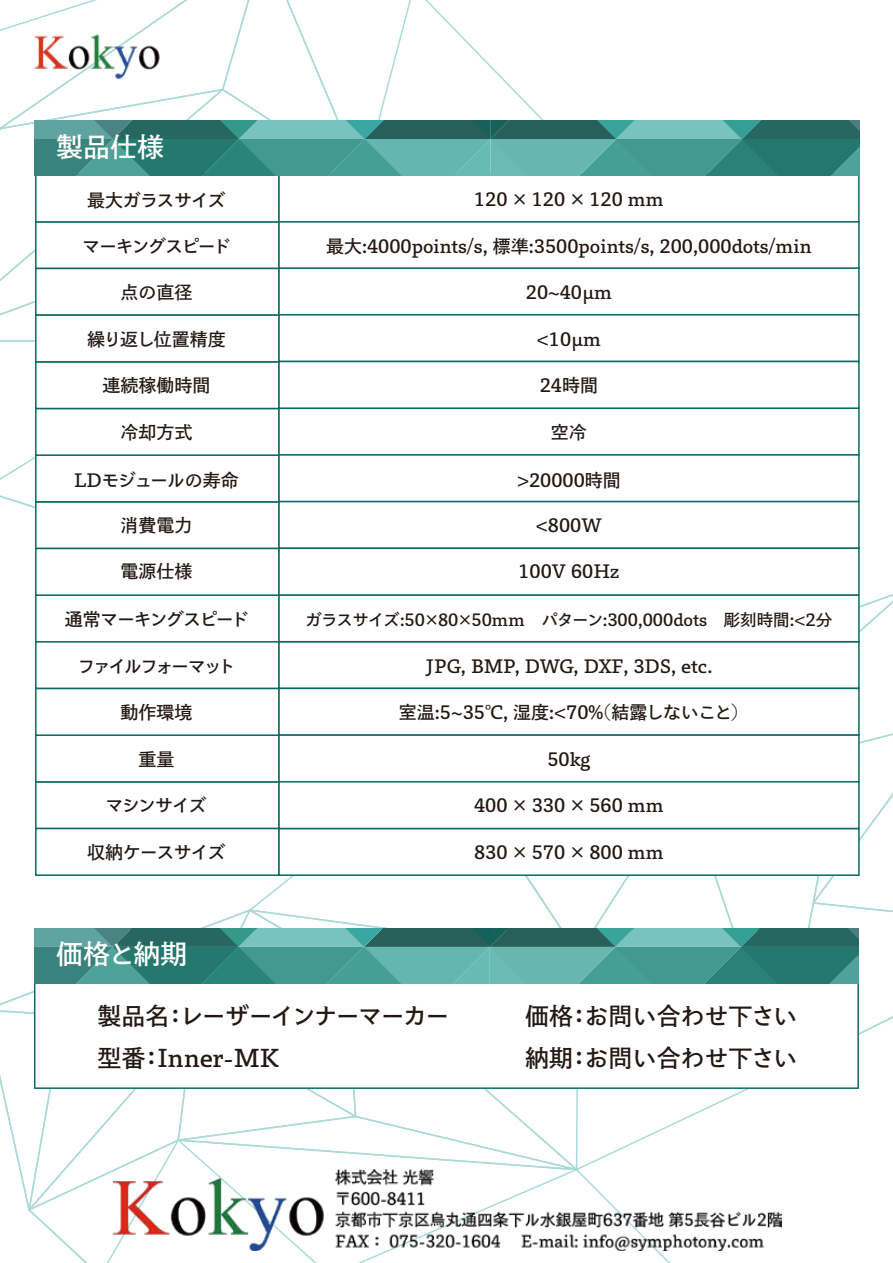
<style>
.page{position:relative;width:893px;height:1263px;background:#fff}
.page>*{position:absolute;margin:0;border:0;box-sizing:border-box;transform-origin:0 0}
.t1{font:27px "Toppan Bunkyu Gothic Pr 6 N DB";color:#fff}
.t2{font:24px/42px "Toppan Bunkyu Gothic Pr 6 N DB";letter-spacing:-.035em;color:#221815}
.t3{font:24px/42px "Toppan Bunkyu Gothic Pr 6 N DB";letter-spacing:-.01em;color:#221815}
.t4{font:18px "Toppan Bunkyu Gothic Pr 6 N DB";color:#221815}
.t5{font:18px "Toppan Bunkyu Gothic Pr 6 N DB";letter-spacing:-.035em;color:#221815}
.t6{font:18px "Toppan Bunkyu Gothic Pr 6 N DB";letter-spacing:-.075em;color:#221815}
.t7{font:18px "Toppan Bunkyu Gothic Pr 6 N DB";letter-spacing:-.135em;color:#221815}
.t8{font:18px "Toppan Bunkyu Gothic Pr 6 N DB";letter-spacing:-.09em;color:#221815}
.t9{font:18px "Toppan Bunkyu Gothic Pr 6 N DB";letter-spacing:-.065em;color:#221815}
.t10{font:16.5px "Toppan Bunkyu Gothic Pr 6 N DB";color:#221815}
</style>
<div class="page">
<svg style="left:595px;top:1089px;width:154px;height:73px"></svg>
<svg style="left:0;top:907px;width:595px;height:356px"></svg>
<svg style="left:442px;top:876px;width:134px;height:52px"></svg>
<svg style="left:576px;top:876px;width:53px;height:52px"></svg>
<svg style="left:714px;top:594px;width:179px;height:441px"></svg>
<svg style="left:0;top:0;width:411px;height:342px"></svg>
<img style="left:113px;top:1169px;width:668px;height:81px">
<div style="left:35px;top:548px;width:245px;height:48px;background:#fff;border:2px solid #0b6a65"></div>
<div style="left:35px;top:641px;width:245px;height:48px;background:#fff;border:2px solid #0b6a65"></div>
<div style="left:35px;top:454px;width:245px;height:49px;background:#fff;border:2px solid #0b6a65"></div>
<div style="left:35px;top:734px;width:245px;height:49px;background:#fff;border:2px solid #0b6a65"></div>
<div style="left:35px;top:688px;width:245px;height:48px;background:#fff;border:2px solid #0b6a65"></div>
<div style="left:35px;top:828px;width:245px;height:48px;background:#fff;border:2px solid #0b6a65"></div>
<div style="left:35px;top:221px;width:245px;height:48px;background:#fff"></div>
<div style="left:35px;top:173px;width:245px;height:50px;background:#fff;border:2px solid #0b6a65"></div>
<div style="left:35px;top:408px;width:245px;height:48px;background:#fff;border:2px solid #0b6a65"></div>
<div style="left:35px;top:268px;width:245px;height:48px;background:#fff;border:2px solid #0b6a65"></div>
<div style="left:35px;top:361px;width:245px;height:48px;background:#fff;border:2px solid #0b6a65"></div>
<div style="left:35px;top:314px;width:245px;height:49px;background:#fff;border:2px solid #0b6a65"></div>
<div style="left:278px;top:641px;width:582px;height:48px;background:#fff"></div>
<div style="left:278px;top:267px;width:582px;height:49px;background:#fff"></div>
<div style="left:278px;top:407px;width:582px;height:49px;background:#fff"></div>
<div style="left:278px;top:314px;width:582px;height:48px;background:#fff;border:2px solid #0b6a65"></div>
<div style="left:278px;top:361px;width:582px;height:48px;background:#fff;border:2px solid #0b6a65"></div>
<div style="left:278px;top:221px;width:582px;height:48px;background:#fff;border:2px solid #0b6a65"></div>
<div style="left:278px;top:173px;width:582px;height:50px;background:#fff;border:2px solid #0b6a65"></div>
<div style="left:278px;top:828px;width:582px;height:48px;background:#fff;border:2px solid #0b6a65"></div>
<div style="left:278px;top:688px;width:582px;height:48px;background:#fff;border:2px solid #0b6a65"></div>
<div style="left:278px;top:734px;width:582px;height:48px;background:#fff;border:2px solid #0b6a65"></div>
<div style="left:278px;top:781px;width:582px;height:48px;background:#fff;border:2px solid #0b6a65"></div>
<div style="left:278px;top:594px;width:582px;height:48px;background:#fff;border:2px solid #0b6a65"></div>
<div style="left:278px;top:454px;width:582px;height:48px;background:#fff;border:2px solid #0b6a65"></div>
<div style="left:278px;top:501px;width:582px;height:48px;background:#fff;border:2px solid #0b6a65"></div>
<div style="left:278px;top:547px;width:582px;height:49px;background:#fff;border:2px solid #0b6a65"></div>
<svg style="left:35px;top:120px;width:825px;height:55px;background:#43918a"></svg>
<svg style="left:34px;top:928px;width:825px;height:161px"></svg>
<svg style="left:35px;top:928px;width:824px;height:55px;background:#44928a"></svg>
<img style="left:29px;top:31px;width:134px;height:50px">
<h1 class="t1" style="left:56px;top:132px;width:109px">製品仕様</h1>
<p class="t5" style="left:87px;top:190px;width:140px">最大ガラスサイズ</p>
<p class="t8" style="left:82px;top:236px;width:151px">マーキングスピード</p>
<p class="t4" style="left:120px;top:282px;width:74px">点の直径</p>
<p class="t9" style="left:87px;top:329px;width:140px">繰り返し位置精度</p>
<p class="t4" style="left:102px;top:375px;width:109px">連続稼働時間</p>
<p class="t4" style="left:120px;top:422px;width:74px">冷却方式</p>
<p class="t5" style="left:74px;top:470px;width:166px">LDモジュールの寿命</p>
<p class="t4" style="left:120px;top:515px;width:74px">消費電力</p>
<p class="t4" style="left:120px;top:561px;width:74px">電源仕様</p>
<p class="t6" style="left:65px;top:609px;width:186px">通常マーキングスピード</p>
<p class="t7" style="left:78px;top:656px;width:160px">ファイルフォーマット</p>
<p class="t4" style="left:120px;top:702px;width:74px">動作環境</p>
<p class="t4" style="left:138px;top:749px;width:37px">重量</p>
<p class="t4" style="left:105px;top:795px;width:103px">マシンサイズ</p>
<p class="t5" style="left:87px;top:842px;width:140px">収納ケースサイズ</p>
<p class="t4" style="left:474px;top:190px;width:191px">120 × 120 × 120 mm</p>
<p class="t4" style="left:326px;top:236px;width:487px">最大:4000points/s, 標準:3500points/s, 200,000dots/min</p>
<p class="t4" style="left:526px;top:282px;width:88px">20~40µm</p>
<p class="t4" style="left:537px;top:329px;width:66px">&lt;10µm</p>
<p class="t4" style="left:540px;top:375px;width:60px">24時間</p>
<p class="t4" style="left:551px;top:422px;width:37px">空冷</p>
<p class="t4" style="left:517px;top:470px;width:105px">&gt;20000時間</p>
<p class="t4" style="left:536px;top:515px;width:68px">&lt;800W</p>
<p class="t4" style="left:518px;top:561px;width:102px">100V 60Hz</p>
<p class="t10" style="left:305px;top:611px;width:528px">ガラスサイズ:50×80×50mm　パターン:300,000dots　彫刻時間:&lt;2分</p>
<p class="t4" style="left:426px;top:656px;width:288px">JPG, BMP, DWG, DXF, 3DS, etc.</p>
<p class="t4" style="left:399px;top:702px;width:342px">室温:5~35℃, 湿度:&lt;70%(結露しないこと)</p>
<p class="t4" style="left:547px;top:749px;width:45px">50kg</p>
<p class="t4" style="left:474px;top:795px;width:191px">400 × 330 × 560 mm</p>
<p class="t4" style="left:474px;top:842px;width:191px">830 × 570 × 800 mm</p>
<h1 class="t1" style="left:56px;top:939px;width:133px">価格と納期</h1>
<h2 class="t2" style="left:97px;top:996px;width:353px">製品名：レーザーインナーマーカー型番：Inner-MK</h2>
<h2 class="t3" style="left:525px;top:996px;width:274px">価格：お問い合わせ下さい納期：お問い合わせ下さい</h2>
</div>
